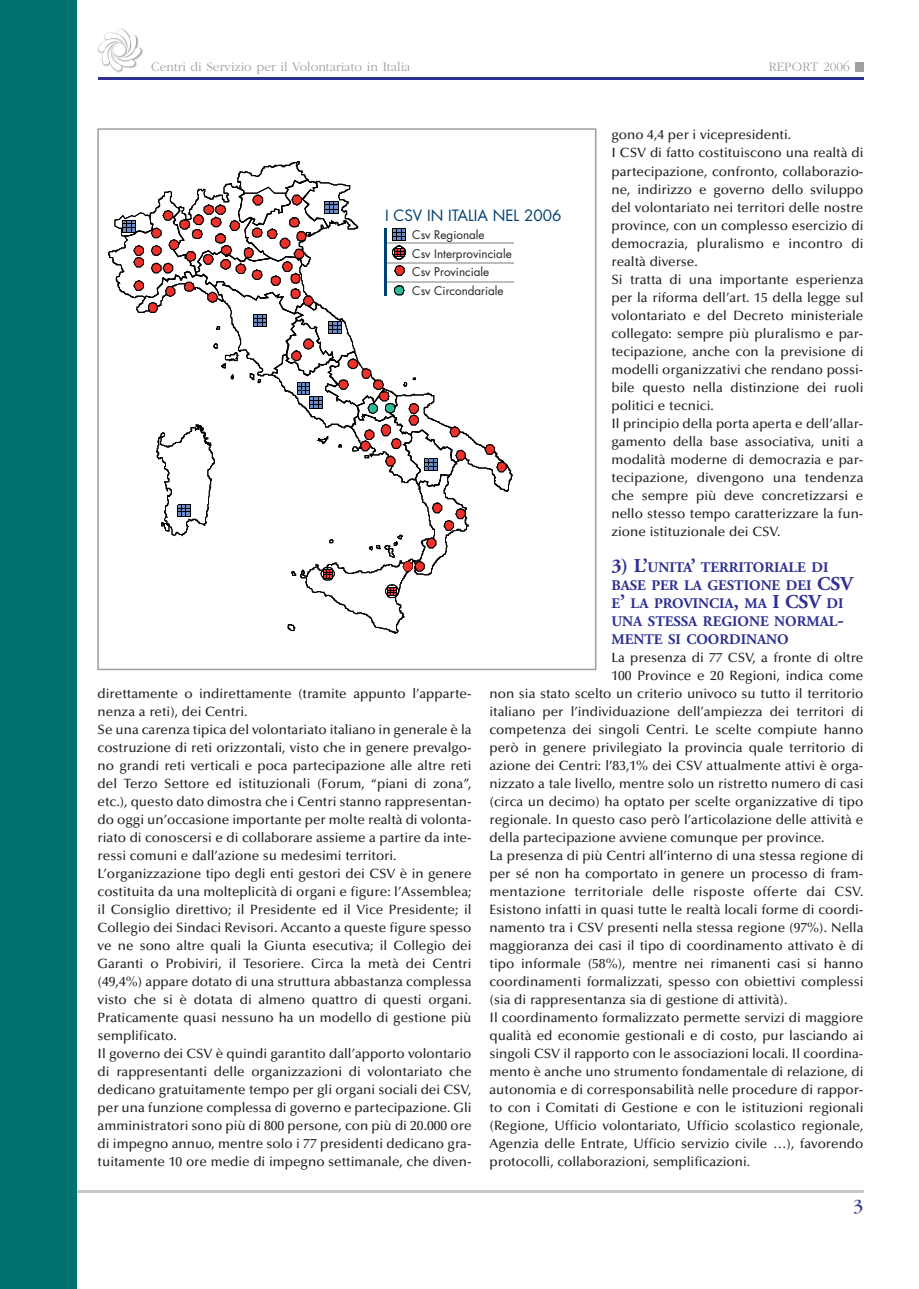
<style>
.page{position:relative;width:919px;height:1289px;background:#fff}
.page>*{position:absolute;margin:0;border:0;box-sizing:border-box;transform-origin:0 0}
.t1{font:19.5px "Garamond";color:#2e3092}
.t2{font:15.15px "Futura";color:#004071}
.t3{font:700 14.7px/18px "Adobe Garamond";color:#2e3092}
.t4{font:500 13.5px/18px "Optima";color:#231f20}
.t5{font:300 13.5px "Garamond";color:#9d9fa2}
.t6{font:500 13.5px "Optima";letter-spacing:.02em;color:#231f20}
.t7{font:11.7px/18.5px "Futura";color:#231f20}
.s1{font-size:19.5px}
</style>
<div class="page">
<hr style="left:76px;top:1190px;width:787px;height:2px;background:#c4cace">
<hr style="left:98px;top:77px;width:765px;height:2px;background:#2e3092">
<img style="left:97px;top:28px;width:46px;height:45px">
<svg style="left:98px;top:29px;width:43px;height:42px"></svg>
<div style="left:113px;top:44px;width:13px;height:12px;background:#fff;border-radius:50%"></div>
<div style="left:854px;top:62px;width:9px;height:9px;background:#9d9fa2"></div>
<div style="left:0;top:1px;width:76px;height:1287px;background:#007070"></div>
<svg style="left:156px;top:242px;width:358px;height:391px"></svg>
<svg style="left:108px;top:161px;width:404px;height:284px"></svg>
<hr style="left:384px;top:228px;width:3px;height:68px;background:#004071">
<div style="left:97px;top:128px;width:499px;height:542px;border:2px solid #9d9fa2"></div>
<p class="t5" style="left:151px;top:62px;width:261px">Centri di Servizio per il Volontariato in Italia</p>
<p class="t5" style="left:768px;top:62px;width:83px">REPORT 2006</p>
<p class="t4" style="left:611px;top:126px;width:253px">gono 4,4 per i vicepresidenti.<br>I CSV di fatto costituiscono una realtà di partecipazione, confronto, collaborazio&shy;ne, indirizzo e governo dello sviluppo del volontariato nei territori delle nostre province, con un complesso esercizio di democrazia, pluralismo e incontro di realtà diverse.<br>Si tratta di una importante esperienza per la riforma dell’art. 15 della legge sul volontariato e del Decreto ministeriale collegato: sempre più pluralismo e par&shy;tecipazione, anche con la previsione di modelli organizzativi che rendano possi&shy;bile questo nella distinzione dei ruoli politici e tecnici.<br>Il principio della porta aperta e dell’allar&shy;gamento della base associativa, uniti a modalità moderne di democrazia e par&shy;tecipazione, divengono una tendenza che sempre più deve concretizzarsi e nello stesso tempo caratterizzare la fun&shy;zione istituzionale dei CSV.</p>
<p class="t3" style="left:611px;top:559px;width:243px"><span class="s1">3) L’</span>UNITA<span class="s1">’</span> TERRITORIALE DI<br>BASE PER LA GESTIONE DEI <span class="s1">CSV<br></span>E<span class="s1">’</span> LA PROVINCIA<span class="s1">,</span> MA <span class="s1">I CSV</span> DI<br>UNA STESSA REGIONE NORMAL<span class="s1">-<br></span>MENTE SI COORDINANO</p>
<p class="t4" style="left:611px;top:648px;width:253px">La presenza di 77 CSV, a fronte di oltre</p>
<p class="t4" style="left:611px;top:666px;width:253px">100 Province e 20 Regioni, indica come</p>
<p class="t4" style="left:489px;top:684px;width:375px">non sia stato scelto un criterio univoco su tutto il territorio</p>
<p class="t4" style="left:489px;top:702px;width:375px">italiano per l’individuazione dell’ampiezza dei territori di</p>
<p class="t4" style="left:489px;top:720px;width:375px">competenza dei singoli Centri. Le scelte compiute hanno</p>
<p class="t4" style="left:489px;top:738px;width:375px">però in genere privilegiato la provincia quale territorio di</p>
<p class="t4" style="left:489px;top:756px;width:375px">azione dei Centri: l’83,1% dei CSV attualmente attivi è orga-</p>
<p class="t4" style="left:489px;top:774px;width:375px">nizzato a tale livello, mentre solo un ristretto numero di casi</p>
<p class="t4" style="left:489px;top:792px;width:375px">(circa un decimo) ha optato per scelte organizzative di tipo</p>
<p class="t4" style="left:489px;top:810px;width:375px">regionale. In questo caso però l’articolazione delle attività e</p>
<p class="t4" style="left:489px;top:828px;width:336px">della partecipazione avviene comunque per province.</p>
<p class="t4" style="left:489px;top:846px;width:375px">La presenza di più Centri all’interno di una stessa regione di</p>
<p class="t4" style="left:489px;top:864px;width:375px">per sé non ha comportato in genere un processo di fram-</p>
<p class="t6" style="left:489px;top:884px;width:375px">mentazione territoriale delle risposte offerte dai CSV.</p>
<p class="t4" style="left:489px;top:900px;width:375px">Esistono infatti in quasi tutte le realtà locali forme di coordi-</p>
<p class="t4" style="left:489px;top:918px;width:375px">namento tra i CSV presenti nella stessa regione (97%). Nella</p>
<p class="t4" style="left:489px;top:936px;width:375px">maggioranza dei casi il tipo di coordinamento attivato è di</p>
<p class="t4" style="left:489px;top:954px;width:375px">tipo informale (58%), mentre nei rimanenti casi si hanno</p>
<p class="t4" style="left:489px;top:972px;width:375px">coordinamenti formalizzati, spesso con obiettivi complessi</p>
<p class="t4" style="left:489px;top:990px;width:299px">(sia di rappresentanza sia di gestione di attività).</p>
<p class="t4" style="left:489px;top:1008px;width:375px">Il coordinamento formalizzato permette servizi di maggiore</p>
<p class="t4" style="left:489px;top:1026px;width:375px">qualità ed economie gestionali e di costo, pur lasciando ai</p>
<p class="t4" style="left:489px;top:1044px;width:375px">singoli CSV il rapporto con le associazioni locali. Il coordina-</p>
<p class="t4" style="left:489px;top:1062px;width:375px">mento è anche uno strumento fondamentale di relazione, di</p>
<p class="t4" style="left:489px;top:1080px;width:375px">autonomia e di corresponsabilità nelle procedure di rappor-</p>
<p class="t4" style="left:489px;top:1098px;width:375px">to con i Comitati di Gestione e con le istituzioni regionali</p>
<p class="t4" style="left:489px;top:1116px;width:375px">(Regione, Ufficio volontariato, Ufficio scolastico regionale,</p>
<p class="t4" style="left:489px;top:1134px;width:375px">Agenzia delle Entrate, Ufficio servizio civile …), favorendo</p>
<p class="t4" style="left:489px;top:1152px;width:262px">protocolli, collaborazioni, semplificazioni.</p>
<h1 class="t1" style="left:853px;top:1198px;width:12px">3</h1>
<p class="t2" style="left:385px;top:207px;width:178px">I CSV IN ITALIA NEL 2006</p>
<p class="t7" style="left:412px;top:226px;width:101px">Csv Regionale<br>Csv Interprovinciale<br>Csv Provinciale<br>Csv Circondariale</p>
<p class="t4" style="left:98px;top:684px;width:375px">direttamente o indirettamente (tramite appunto l’apparte&shy;nenza a reti), dei Centri.<br>Se una carenza tipica del volontariato italiano in generale è la costruzione di reti orizzontali, visto che in genere prevalgo&shy;no grandi reti verticali e poca partecipazione alle altre reti del Terzo Settore ed istituzionali (Forum, “piani di zona”, etc.), questo dato dimostra che i Centri stanno rappresentan&shy;do oggi un’occasione importante per molte realtà di volonta&shy;riato di conoscersi e di collaborare assieme a partire da inte&shy;ressi comuni e dall’azione su medesimi territori.<br>L’organizzazione tipo degli enti gestori dei CSV è in genere costituita da una molteplicità di organi e figure: l’Assemblea; il Consiglio direttivo; il Presidente ed il Vice Presidente; il Collegio dei Sindaci Revisori. Accanto a queste figure spesso ve ne sono altre quali la Giunta esecutiva; il Collegio dei Garanti o Probiviri, il Tesoriere. Circa la metà dei Centri (49,4%) appare dotato di una struttura abbastanza complessa visto che si è dotata di almeno quattro di questi organi.<br>Praticamente quasi nessuno ha un modello di gestione più semplificato.<br>Il governo dei CSV è quindi garantito dall’apporto volontario di rappresentanti delle organizzazioni di volontariato che dedicano gratuitamente tempo per gli organi sociali dei CSV, per una funzione complessa di governo e partecipazione. Gli amministratori sono più di 800 persone, con più di 20.000 ore di impegno annuo, mentre solo i 77 presidenti dedicano gra&shy;tuitamente 10 ore medie di impegno settimanale, che diven-</p>
</div>
